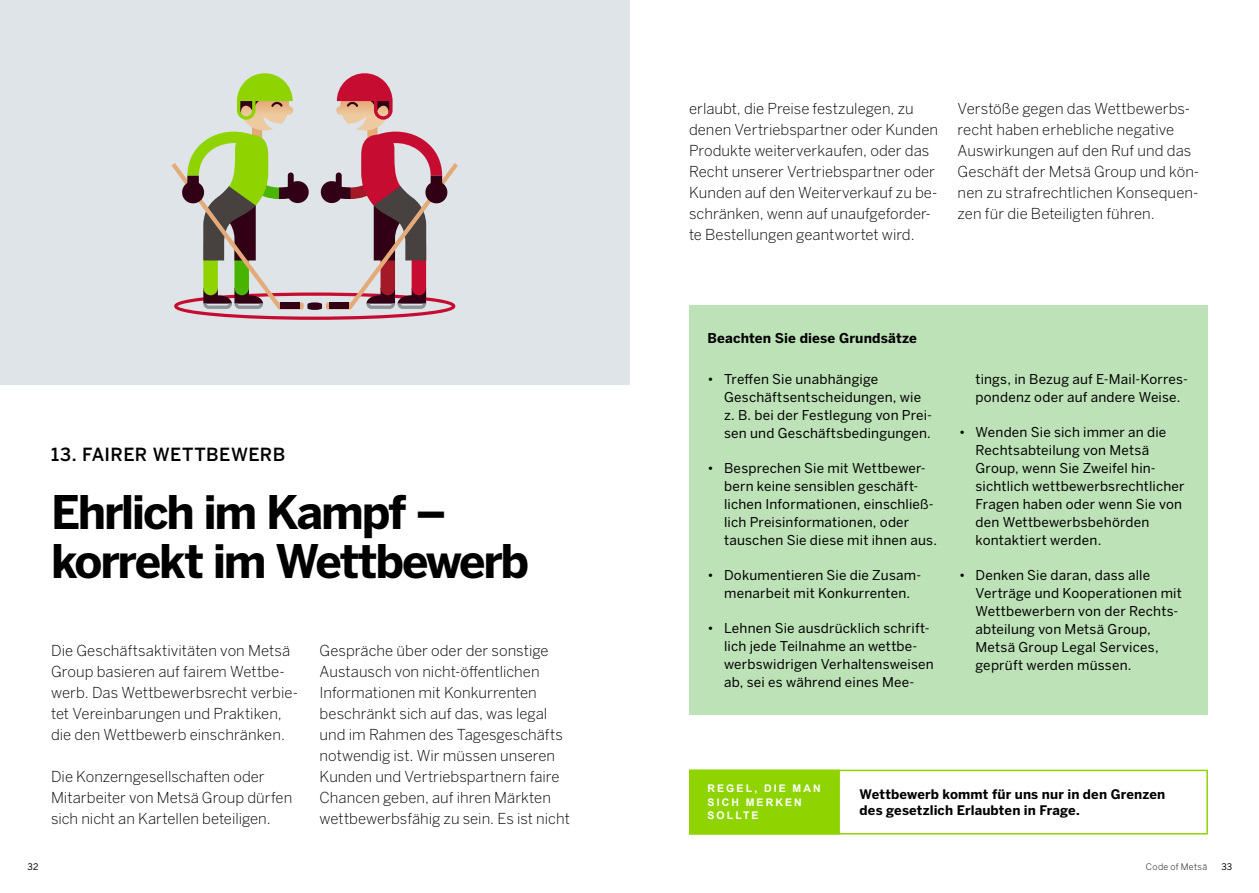
<style>
.page{position:relative;width:1259px;height:893px;background:#fff}
.page>*{position:absolute;margin:0;border:0;box-sizing:border-box;transform-origin:0 0}
.HL_illustration{font:700 45.9px/48.6px "Benton Sans";letter-spacing:-.05em;color:#000}
.Index_HL{font:500 18px "Benton Sans";letter-spacing:.02em;color:#000}
.Body_-_Illustration{font:300 15px/21px "Benton Sans";color:#000}
.t1{font:13.5px/18px "Benton Sans";letter-spacing:.015em;color:#000}
.Sub_HL_illustration{font:700 13.5px "Benton Sans";letter-spacing:.01em;color:#000}
.Rule_text{font:700 13.05px/15.8px "Benton Sans";letter-spacing:.01em;color:#000}
.Intro_box{font:700 10.5px/13.5px "Arial";letter-spacing:.205em;color:#fff}
.t2{font:300 9px "Benton Sans";letter-spacing:.035em;color:#000}
.t3{font:9px "Benton Sans";color:#000}
</style>
<div class="page">
<div style="left:689px;top:306px;width:519px;height:409px;background:#bee2b8"></div>
<div style="left:0;top:0;width:629px;height:385px;background:#dee4e7"></div>
<svg style="left:171px;top:73px;width:287px;height:247px"></svg>
<div style="left:689px;top:770px;width:519px;height:64px;background:#fff;border:2px solid #8fd400"></div>
<div style="left:689px;top:770px;width:151px;height:64px;background:#8fd400"></div>
<p class="Body_-_Illustration" style="left:689px;top:98px;width:251px">erlaubt, die Preise festzulegen, zu denen Vertriebspartner oder Kunden Produkte weiterverkaufen, oder das Recht unserer Vertriebspartner oder Kunden auf den Weiterverkauf zu be&shy;schränken, wenn auf unaufgeforder&shy;te Bestellungen geantwortet wird.</p>
<p class="Body_-_Illustration" style="left:957px;top:98px;width:243px">Verstöße gegen das Wettbewerbs&shy;recht haben erhebliche negative Auswirkungen auf den Ruf und das Geschäft der Metsä Group und kön&shy;nen zu strafrechtlichen Konsequen&shy;zen für die Beteiligten führen.</p>
<p class="Index_HL" style="left:51px;top:443px;width:236px">13. FAIRER WETTBEWERB</p>
<p class="HL_illustration" style="left:51px;top:488px;width:480px">Ehrlich im Kampf – korrekt im Wettbewerb</p>
<p class="Body_-_Illustration" style="left:51px;top:640px;width:248px">Die Geschäftsaktivitäten von Metsä Group basieren auf fairem Wettbe&shy;werb. Das Wettbewerbsrecht verbie&shy;tet Vereinbarungen und Praktiken, die den Wettbewerb einschränken.</p>
<p class="Body_-_Illustration" style="left:51px;top:766px;width:243px">Die Konzerngesellschaften oder<br>Mitarbeiter von Metsä Group dürfen sich nicht an Kartellen beteiligen.</p>
<p class="Body_-_Illustration" style="left:320px;top:640px;width:252px">Gespräche über oder der sonstige Austausch von nicht-öffentlichen Informationen mit Konkurrenten beschränkt sich auf das, was legal und im Rahmen des Tagesgeschäfts notwendig ist. Wir müssen unseren Kunden und Vertriebspartnern faire Chancen geben, auf ihren Märkten wettbewerbsfähig zu sein. Es ist nicht</p>
<p class="Sub_HL_illustration" style="left:707px;top:330px;width:211px">Beachten Sie diese Grundsätze</p>
<p class="t1" style="left:724px;top:370px;width:209px;text-indent:-16px">• Treffen Sie unabhängige<br>Geschäftsentscheidungen, wie z. B. bei der Festlegung von Prei&shy;sen und Geschäftsbedingungen.</p>
<p class="t1" style="left:724px;top:459px;width:214px;text-indent:-16px">• Besprechen Sie mit Wettbewer&shy;bern keine sensiblen geschäft&shy;lichen Informationen, einschließ&shy;lich Preisinformationen, oder tauschen Sie diese mit ihnen aus.</p>
<p class="t1" style="left:707px;top:566px;width:215px;text-align:center">• Dokumentieren Sie die Zusam&shy;menarbeit mit Konkurrenten.</p>
<p class="t1" style="left:724px;top:619px;width:211px;text-indent:-16px">• Lehnen Sie ausdrücklich schrift&shy;lich jede Teilnahme an wettbe&shy;werbswidrigen Verhaltensweisen ab, sei es während eines Mee-</p>
<p class="t1" style="left:975px;top:370px;width:214px">tings, in Bezug auf E-Mail-Korres&shy;pondenz oder auf andere Weise.</p>
<p class="t1" style="left:975px;top:423px;width:211px;text-indent:-16px">• Wenden Sie sich immer an die<br>Rechtsabteilung von Metsä<br>Group, wenn Sie Zweifel hin&shy;sichtlich wettbewerbsrechtlicher<br>Fragen haben oder wenn Sie von den Wettbewerbsbehörden kontaktiert werden.</p>
<p class="t1" style="left:975px;top:566px;width:208px;text-indent:-16px">• Denken Sie daran, dass alle<br>Verträge und Kooperationen mit<br>Wettbewerbern von der Rechts&shy;abteilung von Metsä Group,<br>Metsä Group Legal Services, geprüft werden müssen.</p>
<p class="Intro_box" style="left:707px;top:782px;width:115px">REGEL, DIE MAN<br>SICH MERKEN<br>SOLLTE</p>
<p class="Rule_text" style="left:859px;top:787px;width:307px">Wettbewerb kommt für uns nur in den Grenzen des gesetzlich Erlaubten in Frage.</p>
<p class="t3" style="left:28px;top:861px;width:12px">32</p>
<p class="t2" style="left:1146px;top:861px;width:63px">Code of Metsä</p>
<p class="t3" style="left:1221px;top:861px;width:12px">33</p>
</div>
